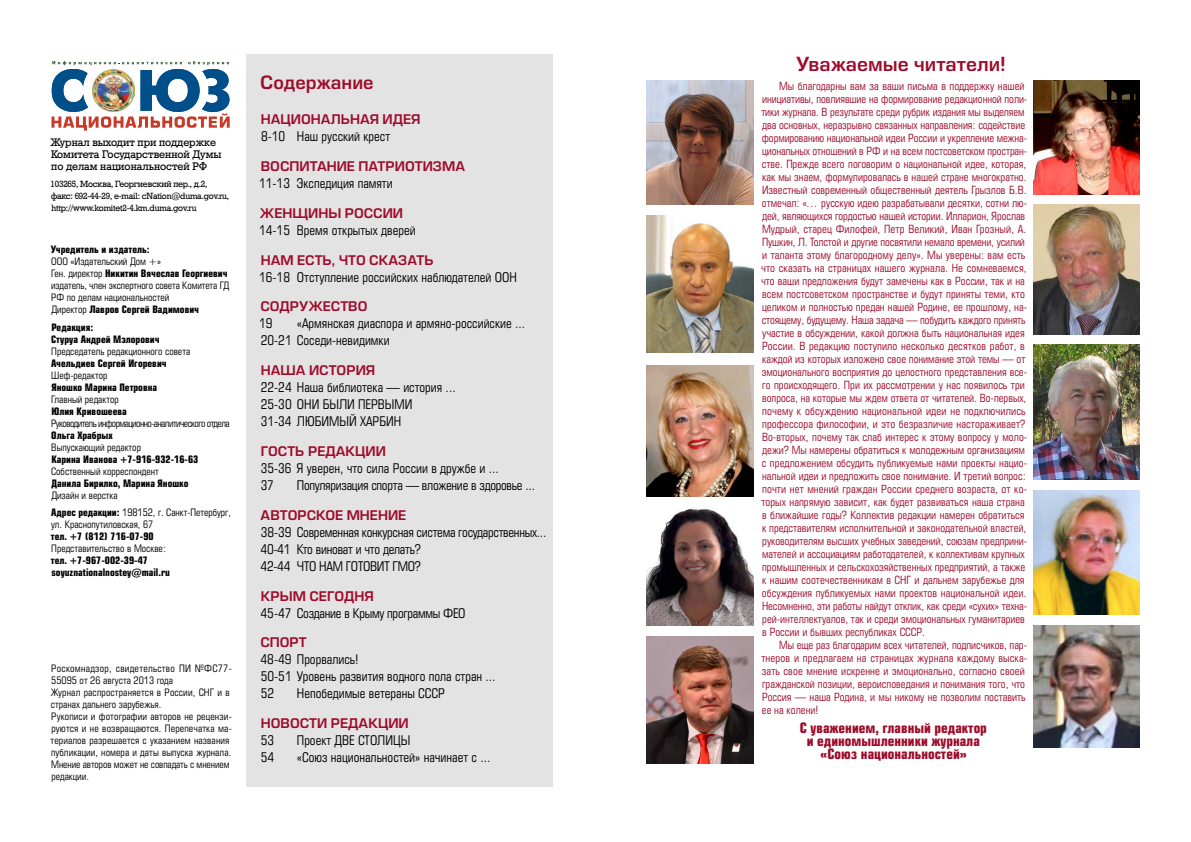
<style>
.page{position:relative;width:1191px;height:842px;background:#fff}
.page>*{position:absolute;margin:0;border:0;box-sizing:border-box;transform-origin:0 0}
.t1{font:19px "Europe Demi C";color:#9e0b2a}
.t2{font:18px "Europe Demi C";color:#9e0b2a}
.t3{font:700 14px/13px "Europe Condensed C";color:#9e0b2a;text-align:center}
.t4{font:13px/17px "Europe Condensed C";color:#000}
.t5{font:13px/17px "Europe Condensed C";letter-spacing:-.02em;color:#000}
.t6{font:13px "Europe Demi C";color:#9e0b2a}
.t7{font:11px/13px "Europe Condensed C";color:#9e0b2a}
.t8{font:11px/12px "Geo Slb 712 Medium CBT";color:#000}
.t9{font:10px/12px "Europe Condensed C";color:#000}
.t10{font:700 10px/12px "Europe Condensed C";color:#000}
.t11{font:10px "Europe Condensed C";letter-spacing:-.055em;color:#000}
.t12{font:9px/12px "Geo Slb 712 Medium CBT";letter-spacing:-.02em;color:#000}
.s1{font-weight:700}
</style>
<div class="page">
<div style="left:247px;top:54px;width:306px;height:733px;background:#e3e3e3"></div>
<svg style="left:51px;top:61px;width:179px;height:70px"></svg>
<img style="left:92px;top:69px;width:43px;height:43px">
<img style="left:1033px;top:80px;width:107px;height:114px">
<img style="left:646px;top:81px;width:107px;height:124px">
<img style="left:1033px;top:345px;width:107px;height:134px">
<img style="left:1033px;top:205px;width:107px;height:129px">
<img style="left:646px;top:216px;width:107px;height:136px">
<img style="left:646px;top:636px;width:107px;height:128px">
<img style="left:1033px;top:625px;width:107px;height:122px">
<img style="left:646px;top:509px;width:107px;height:116px">
<img style="left:646px;top:366px;width:107px;height:130px">
<img style="left:1033px;top:490px;width:107px;height:124px">
<p class="t8" style="left:50px;top:136px;width:172px">Журнал выходит при поддержке<br>Комитета Государственной Думы по делам национальностей РФ</p>
<p class="t12" style="left:51px;top:178px;width:180px">103265, Москва, Георгиевский пер., д.2, факс: 692-44-29, e-mail: cNation@duma.gov.ru, http://www.komitet2-4.km.duma.gov.ru</p>
<p class="t10" style="left:51px;top:243px;width:100px">Учредитель и издатель:</p>
<p class="t9" style="left:51px;top:255px;width:179px">ООО «Издательский Дом +»<br>Ген. директор <span class="s1">Никитин Вячеслав Георгиевич </span>издатель, член экспертного совета Комитета ГД РФ по делам национальностей<br>Директор <span class="s1">Лавров Сергей Вадимович</span></p>
<p class="t10" style="left:51px;top:321px;width:110px">Редакция:<br>Стуруа Андрей Мэлорович</p>
<p class="t9" style="left:51px;top:345px;width:140px">Председатель редакционного совета</p>
<p class="t10" style="left:51px;top:357px;width:117px">Ачельдиев Сергей Игоревич</p>
<p class="t9" style="left:51px;top:369px;width:58px">Шеф-редактор</p>
<p class="t10" style="left:51px;top:381px;width:107px">Яношко Марина Петровна</p>
<p class="t9" style="left:51px;top:393px;width:69px">Главный редактор</p>
<p class="t10" style="left:51px;top:405px;width:77px">Юлия Кривошеева</p>
<p class="t11" style="left:51px;top:417px;width:180px">Руководитель информационно-аналитического отдела</p>
<p class="t10" style="left:51px;top:429px;width:63px">Ольга Храбрых</p>
<p class="t9" style="left:51px;top:441px;width:91px">Выпускающий редактор</p>
<p class="t10" style="left:51px;top:453px;width:149px">Карина Иванова +7-916-932-16-63</p>
<p class="t9" style="left:51px;top:465px;width:109px">Собственный корреспондент</p>
<p class="t10" style="left:51px;top:477px;width:139px">Данила Бирилко, Марина Яношко</p>
<p class="t9" style="left:51px;top:486px;width:181px;line-height:17.7px">Дизайн и верстка<br><span class="s1">Адрес редакции:</span> 198152, г. Санкт-Петербург,</p>
<p class="t9" style="left:51px;top:519px;width:104px">ул. Краснопутиловская, 67</p>
<p class="t10" style="left:51px;top:530px;width:104px">тел. +7 (812) 716-07-90</p>
<p class="t9" style="left:51px;top:543px;width:116px">Представительство в Москве:</p>
<p class="t10" style="left:51px;top:554px;width:120px">тел. +7-967-002-39-47 soyuznationalnostey@mail.ru</p>
<p class="t9" style="left:51px;top:663px;width:183px">Роскомнадзор, свидетельство ПИ №ФС77- 55095 от 26 августа 2013 года<br>Журнал распространяется в России, СНГ и в странах дальнего зарубежья.<br>Рукописи и фотографии авторов не рецензи&shy;руются и не возвращаются. Перепечатка ма&shy;териалов разрешается с указанием названия публикации, номера и даты выпуска журнала.<br>Мнение авторов может не совпадать с мнением редакции.</p>
<h2 class="t2" style="left:260px;top:72px;width:115px">Содержание</h2>
<p class="t6" style="left:261px;top:112px;width:161px">НАЦИОНАЛЬНАЯ ИДЕЯ</p>
<p class="t4" style="left:261px;top:128px;width:131px">8-10 Наш русский крест</p>
<p class="t6" style="left:261px;top:159px;width:206px">ВОСПИТАНИЕ ПАТРИОТИЗМА</p>
<p class="t4" style="left:259px;top:175px;width:135px">11-13 Экспедиция памяти</p>
<p class="t6" style="left:260px;top:205px;width:145px">ЖЕНЩИНЫ РОССИИ</p>
<p class="t4" style="left:259px;top:221px;width:158px">14-15 Время открытых дверей</p>
<p class="t6" style="left:261px;top:252px;width:174px">НАМ ЕСТЬ, ЧТО СКАЗАТЬ</p>
<p class="t4" style="left:259px;top:268px;width:259px">16-18 Отступление российских наблюдателей ООН</p>
<p class="t6" style="left:260px;top:299px;width:109px">СОДРУЖЕСТВО</p>
<p class="t4" style="left:259px;top:315px;width:15px">19</p>
<p class="t4" style="left:261px;top:315px;width:266px;text-indent:36px">«Армянская диаспора и армяно-российские ...<br>20-21 Соседи-невидимки</p>
<p class="t6" style="left:261px;top:363px;width:116px">НАША ИСТОРИЯ</p>
<p class="t4" style="left:261px;top:379px;width:196px">22-24 Наша библиотека — история ...<br>25-30 ОНИ БЫЛИ ПЕРВЫМИ<br>31-34 ЛЮБИМЫЙ ХАРБИН</p>
<p class="t6" style="left:261px;top:443px;width:127px">ГОСТЬ РЕДАКЦИИ</p>
<p class="t4" style="left:261px;top:460px;width:240px">35-36 Я уверен, что сила России в дружбе и ...<br>37</p>
<p class="t5" style="left:297px;top:477px;width:240px">Популяризация спорта — вложение в здоровье ...</p>
<p class="t6" style="left:261px;top:507px;width:147px">АВТОРСКОЕ МНЕНИЕ</p>
<p class="t5" style="left:261px;top:523px;width:287px">38-39 Современная конкурсная система государственных...<br>40-41 Кто виноват и что делать?<br>42-44 ЧТО НАМ ГОТОВИТ ГМО?</p>
<p class="t6" style="left:261px;top:588px;width:114px">КРЫМ СЕГОДНЯ</p>
<p class="t5" style="left:260px;top:604px;width:206px">45-47 Создание в Крыму программы ФЕО</p>
<p class="t6" style="left:260px;top:635px;width:48px">СПОРТ</p>
<p class="t4" style="left:260px;top:651px;width:236px">48-49 Прорвались!<br>50-51 Уровень развития водного пола стран ...<br>52</p>
<p class="t4" style="left:297px;top:685px;width:149px">Непобедимые ветераны СССР</p>
<p class="t6" style="left:261px;top:716px;width:150px">НОВОСТИ РЕДАКЦИИ</p>
<p class="t4" style="left:261px;top:732px;width:15px">53</p>
<p class="t4" style="left:297px;top:732px;width:115px">Проект ДВЕ СТОЛИЦЫ</p>
<p class="t4" style="left:261px;top:749px;width:15px">54</p>
<p class="t4" style="left:297px;top:749px;width:195px">«Союз национальностей» начинает с ...</p>
<h1 class="t1" style="left:796px;top:53px;width:211px">Уважаемые читатели!</h1>
<p class="t7" style="left:761px;top:79px;width:268px;text-indent:18px">Мы благодарны вам за ваши письма в поддержку нашей инициативы, повлиявшие на формирование редакционной поли&shy;тики журнала. В результате среди рубрик издания мы выделяем два основных, неразрывно связанных направления: содействие формированию национальной идеи России и укрепление межна&shy;циональных отношений в РФ и на всем постсоветском простран&shy;стве. Прежде всего поговорим о национальной идее, которая, как мы знаем, формулировалась в нашей стране многократно.<br>Известный современный общественный деятель Грызлов Б.В. отмечал: «… русскую идею разрабатывали десятки, сотни лю&shy;дей, являющихся гордостью нашей истории. Илларион, Ярослав Мудрый, старец Филофей, Петр Великий, Иван Грозный, А.<br>Пушкин, Л. Толстой и другие посвятили немало времени, усилий и таланта этому благородному делу». Мы уверены: вам есть что сказать на страницах нашего журнала. Не сомневаемся, что ваши предложения будут замечены как в России, так и на всем постсоветском пространстве и будут приняты теми, кто целиком и полностью предан нашей Родине, ее прошлому, на&shy;стоящему, будущему. Наша задача — побудить каждого принять участие в обсуждении, какой должна быть национальная идея России. В редакцию поступило несколько десятков работ, в каждой из которых изложено свое понимание этой темы — от эмоционального восприятия до целостного представления все&shy;го происходящего. При их рассмотрении у нас появилось три вопроса, на которые мы ждем ответа от читателей. Во-первых, почему к обсуждению национальной идеи не подключились профессора философии, и это безразличие настораживает?<br>Во-вторых, почему так слаб интерес к этому вопросу у моло&shy;дежи? Мы намерены обратиться к молодежным организациям с предложением обсудить публикуемые нами проекты нацио&shy;нальной идеи и предложить свое понимание. И третий вопрос: почти нет мнений граждан России среднего возраста, от ко&shy;торых напрямую зависит, как будет развиваться наша страна в ближайшие годы? Коллектив редакции намерен обратиться к представителям исполнительной и законодательной властей, руководителям высших учебных заведений, союзам предприни&shy;мателей и ассоциациям работодателей, к коллективам крупных промышленных и сельскохозяйственных предприятий, а также к нашим соотечественникам в СНГ и дальнем зарубежье для обсуждения публикуемых нами проектов национальной идеи.<br>Несомненно, эти работы найдут отклик, как среди «сухих» техна&shy;рей-интеллектуалов, так и среди эмоциональных гуманитариев в России и бывших республиках СССР.</p>
<p class="t7" style="left:761px;top:638px;width:267px;text-indent:18px">Мы еще раз благодарим всех читателей, подписчиков, пар&shy;тнеров и предлагаем на страницах журнала каждому выска&shy;зать свое мнение искренне и эмоционально, согласно своей гражданской позиции, вероисповедания и понимания того, что Россия — наша Родина, и мы никому не позволим поставить ее на колени!</p>
<p class="t3" style="left:800px;top:721px;width:189px">С уважением, главный редактор и единомышленники журнала «Союз национальностей»</p>
</div>
